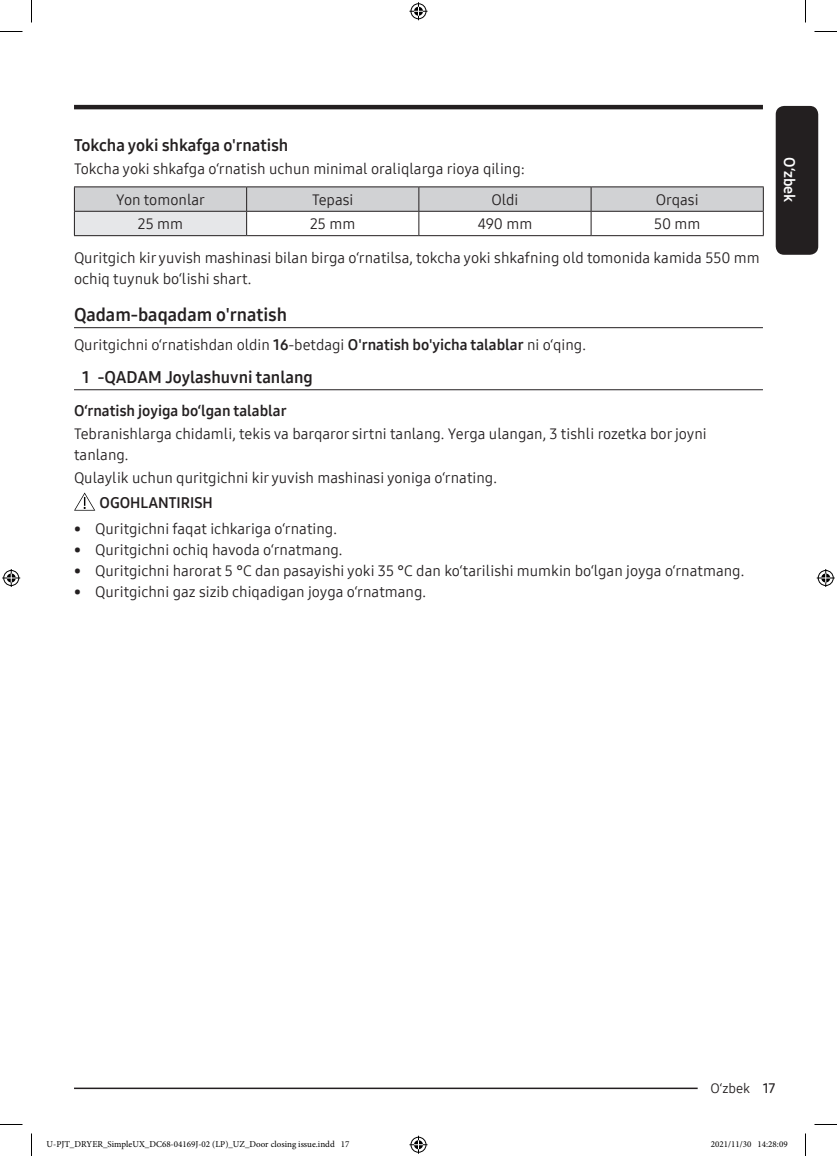
<style>
.page{position:relative;width:837px;height:1156px;background:#fff}
.page>*{position:absolute;margin:0;border:0;box-sizing:border-box;transform-origin:0 0}
.t1{font:18px "Samsung One 700";color:#231f20}
.t2{font:16.5px "Samsung One 700";color:#231f20}
.P_Center{font:15px/21px "Samsung One 400";color:#231f20}
.DL_DT_Icon{font:15px "Samsung One 700";color:#231f20}
.t3{font:15px "Samsung One 700";color:#fff}
.t4{font:13.5px "Samsung One 400";color:#231f20}
.t5{font:9px "Minion Pro";color:#000}
.s1{font-family:"Samsung One 700"}
.s2{font-family:"Samsung One 600"}
</style>
<div class="page">
<div style="left:776px;top:106px;width:42px;height:149px;background:#231f20;border-radius:9px"></div>
<hr style="left:74px;top:105px;width:689px;height:4px;background:#231f20">
<hr style="left:74px;top:1087px;width:663px;height:2px;background:#231f20">
<div style="left:698px;top:1080px;width:65px;height:15px;background:#fff"></div>
<hr style="left:74px;top:327px;width:689px;height:1px;background:#231f20">
<hr style="left:74px;top:389px;width:689px;height:1px;background:#231f20">
<hr style="left:74px;top:186px;width:173px;height:1px;background:#231f20">
<hr style="left:247px;top:186px;width:172px;height:1px;background:#231f20">
<hr style="left:419px;top:186px;width:172px;height:1px;background:#231f20">
<hr style="left:591px;top:186px;width:173px;height:1px;background:#231f20">
<svg style="left:74px;top:187px;width:690px;height:48px"></svg>
<hr style="left:74px;top:235px;width:173px;height:1px;background:#231f20">
<hr style="left:247px;top:235px;width:172px;height:1px;background:#231f20">
<hr style="left:419px;top:235px;width:172px;height:1px;background:#231f20">
<hr style="left:591px;top:235px;width:173px;height:1px;background:#231f20">
<svg style="left:74px;top:492px;width:21px;height:19px"></svg>
<svg style="left:0;top:31px;width:22px;height:1px"></svg>
<svg style="left:814px;top:31px;width:23px;height:1px"></svg>
<svg style="left:0;top:1124px;width:22px;height:1px"></svg>
<svg style="left:814px;top:1124px;width:23px;height:1px"></svg>
<svg style="left:31px;top:0;width:1px;height:22px"></svg>
<svg style="left:31px;top:1133px;width:1px;height:23px"></svg>
<svg style="left:805px;top:0;width:1px;height:22px"></svg>
<svg style="left:805px;top:1133px;width:1px;height:23px"></svg>
<svg style="left:409px;top:2px;width:18px;height:18px"></svg>
<svg style="left:409px;top:1136px;width:18px;height:18px"></svg>
<svg style="left:2px;top:569px;width:18px;height:18px"></svg>
<svg style="left:817px;top:569px;width:18px;height:18px"></svg>
<h3 class="t2" style="left:74px;top:134px;width:216px">Tokcha yoki shkafga o'rnatish</h3>
<p class="P_Center" style="left:74px;top:158px;width:452px">Tokcha yoki shkafga o‘rnatish uchun minimal oraliqlarga rioya qiling:</p>
<p class="P_Center" style="left:116px;top:189px;width:91px">Yon tomonlar</p>
<p class="P_Center" style="left:312px;top:189px;width:43px">Tepasi</p>
<p class="P_Center" style="left:491px;top:189px;width:29px">Oldi</p>
<p class="P_Center" style="left:656px;top:189px;width:44px">Orqasi</p>
<p class="P_Center" style="left:138px;top:213px;width:47px">25 mm</p>
<p class="P_Center" style="left:310px;top:213px;width:47px">25 mm</p>
<p class="P_Center" style="left:478px;top:213px;width:56px">490 mm</p>
<p class="P_Center" style="left:654px;top:213px;width:48px">50 mm</p>
<p class="P_Center" style="left:74px;top:247px;width:687px">Quritgich kir yuvish mashinasi bilan birga o‘rnatilsa, tokcha yoki shkafning old tomonida kamida 550 mm ochiq tuynuk bo‘lishi shart.</p>
<h2 class="t1" style="left:74px;top:302px;width:214px">Qadam-baqadam o'rnatish</h2>
<p class="P_Center" style="left:74px;top:334px;width:513px">Quritgichni o‘rnatishdan oldin <span class="s1">16</span>-betdagi <span class="s1">O'rnatish bo'yicha talablar</span> ni o‘qing.</p>
<p class="t2" style="left:82px;top:366px;width:232px">1 -QADAM Joylashuvni tanlang</p>
<h4 class="DL_DT_Icon" style="left:74px;top:400px;width:214px">O‘rnatish joyiga bo‘lgan talablar</h4>
<p class="P_Center" style="left:74px;top:423px;width:634px">Tebranishlarga chidamli, tekis va barqaror sirtni tanlang. Yerga ulangan, 3 tishli rozetka bor joyni tanlang.</p>
<p class="P_Center" style="left:74px;top:467px;width:424px">Qulaylik uchun quritgichni kir yuvish mashinasi yoniga o‘rnating.</p>
<p class="DL_DT_Icon" style="left:100px;top:493px;width:115px">OGOHLANTIRISH</p>
<p class="P_Center" style="left:74px;top:518px;width:264px">• Quritgichni faqat ichkariga o‘rnating.</p>
<p class="P_Center" style="left:74px;top:539px;width:270px">• Quritgichni ochiq havoda o‘rnatmang.</p>
<p class="P_Center" style="left:74px;top:560px;width:672px">• Quritgichni harorat 5 °C dan pasayishi yoki 35 °C dan ko‘tarilishi mumkin bo‘lgan joyga o‘rnatmang.</p>
<p class="P_Center" style="left:74px;top:581px;width:354px">• Quritgichni gaz sizib chiqadigan joyga o‘rnatmang.</p>
<p class="t3" style="left:799px;top:157px;width:47px;rotate:90deg">O‘zbek</p>
<p class="t4" style="left:710px;top:1078px;width:66px">O‘zbek <span class="s2">17</span></p>
<p class="t5" style="left:46px;top:1138px;width:305px">U-PJT_DRYER_SimpleUX_DC68-04169J-02 (LP)_UZ_Door closing issue.indd 17</p>
<p class="t5" style="left:711px;top:1138px;width:78px">2021/11/30 14:28:09</p>
</div>
